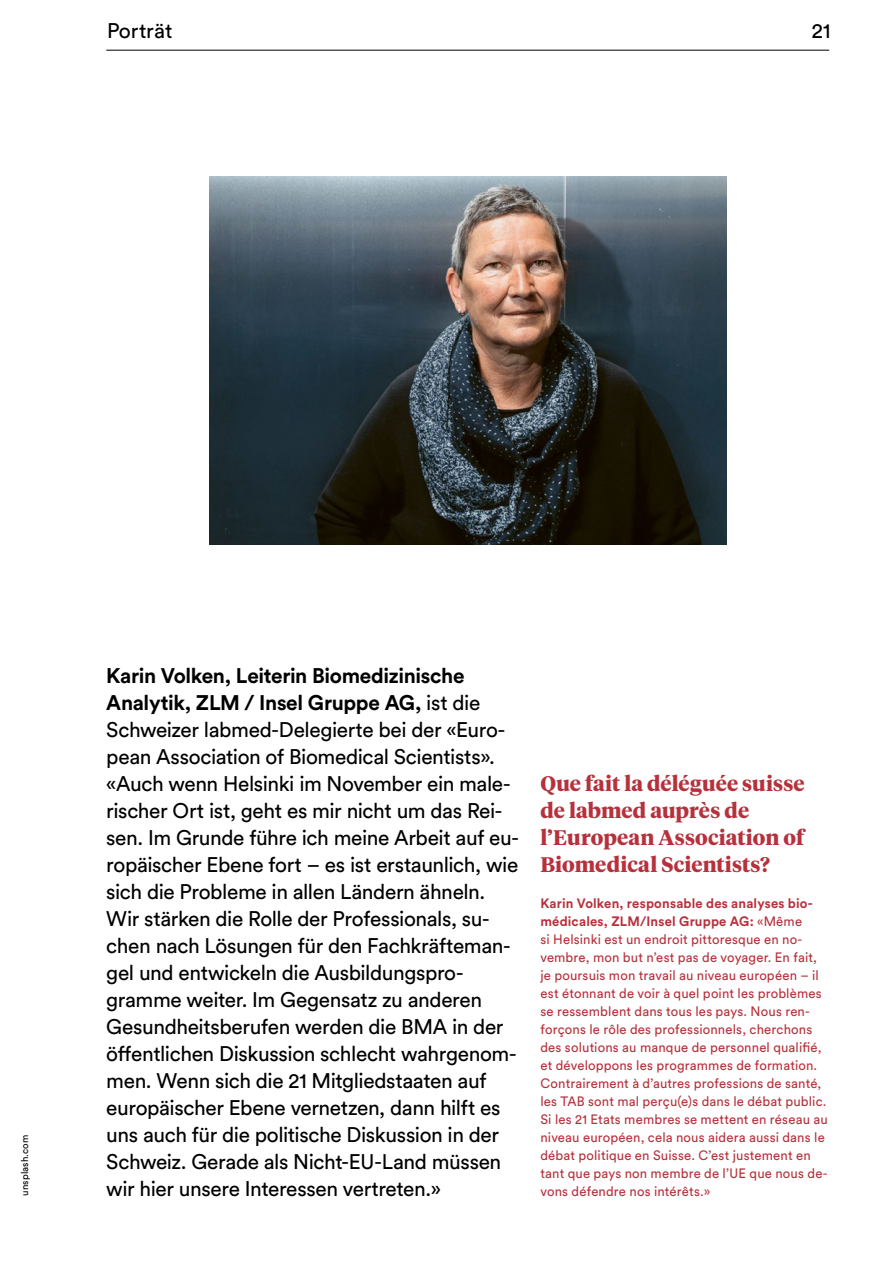
<style>
.page{position:relative;width:893px;height:1263px;background:#fff}
.page>*{position:absolute;margin:0;border:0;box-sizing:border-box;transform-origin:0 0}
.t1{font:21px/27px "Circular Pro";letter-spacing:-.02em;color:#000}
.t2{font:700 21px/27px "Tiempos Headline";letter-spacing:.005em;color:#b6313c}
.t3{font:21px "Circular Pro";color:#000}
.t4{font:13.5px/18px "Circular Pro";letter-spacing:.01em;color:#b6313c}
.t5{font:9.75px "Circular Pro";letter-spacing:.015em;color:#000}
.s1{font-weight:700}
</style>
<div class="page">
<img style="left:209px;top:176px;width:517px;height:369px">
<hr style="left:106px;top:50px;width:723px;height:1px;background:#000">
<p class="t3" style="left:107px;top:17px;width:67px">Porträt</p>
<p class="t1" style="left:812px;top:17px;width:20px">21</p>
<p class="t5" style="left:18px;top:1196px;width:63px;rotate:-90deg">unsplash.com</p>
<p class="t1" style="left:106px;top:661px;width:414px"><span class="s1">Karin Volken, Leiterin Biomedizinische Analytik, ZLM / Insel Gruppe AG,</span> ist die Schweizer labmed-Delegierte bei der «Euro&shy;pean Association of Biomedical Scientists». «Auch wenn Helsinki im November ein male&shy;rischer Ort ist, geht es mir nicht um das Rei&shy;sen. Im Grunde führe ich meine Arbeit auf eu&shy;ropäischer Ebene fort – es ist erstaunlich, wie sich die Probleme in allen Ländern ähneln.<br>Wir stärken die Rolle der Professionals, su&shy;chen nach Lösungen für den Fachkräfteman&shy;gel und entwickeln die Ausbildungspro&shy;gramme weiter. Im Gegensatz zu anderen Gesundheitsberufen werden die BMA in der öffentlichen Diskussion schlecht wahrgenom&shy;men. Wenn sich die 21 Mitgliedstaaten auf europäischer Ebene vernetzen, dann hilft es uns auch für die politische Diskussion in der Schweiz. Gerade als Nicht-EU-Land müssen wir hier unsere Interessen vertreten.»</p>
<p class="t2" style="left:540px;top:769px;width:266px">Que fait la déléguée suisse de labmed auprès de l’European Association of<br>Biomedical Scientists?</p>
<p class="t4" style="left:540px;top:893px;width:289px"><span class="s1">Karin Volken, responsable des analyses bio&shy;médicales, ZLM/Insel Gruppe AG:</span> «Même<br>si Helsinki est un endroit pittoresque en no&shy;vembre, mon but n’est pas de voyager. En fait, je poursuis mon travail au niveau européen – il est étonnant de voir à quel point les problèmes se ressemblent dans tous les pays. Nous ren&shy;forçons le rôle des professionnels, cherchons des solutions au manque de personnel qualifié, et développons les programmes de formation.<br>Contrairement à d’autres professions de santé, les TAB sont mal perçu(e)s dans le débat public.<br>Si les 21 Etats membres se mettent en réseau au niveau européen, cela nous aidera aussi dans le débat politique en Suisse. C’est justement en tant que pays non membre de l’UE que nous de&shy;vons défendre nos intérêts.»</p>
</div>
